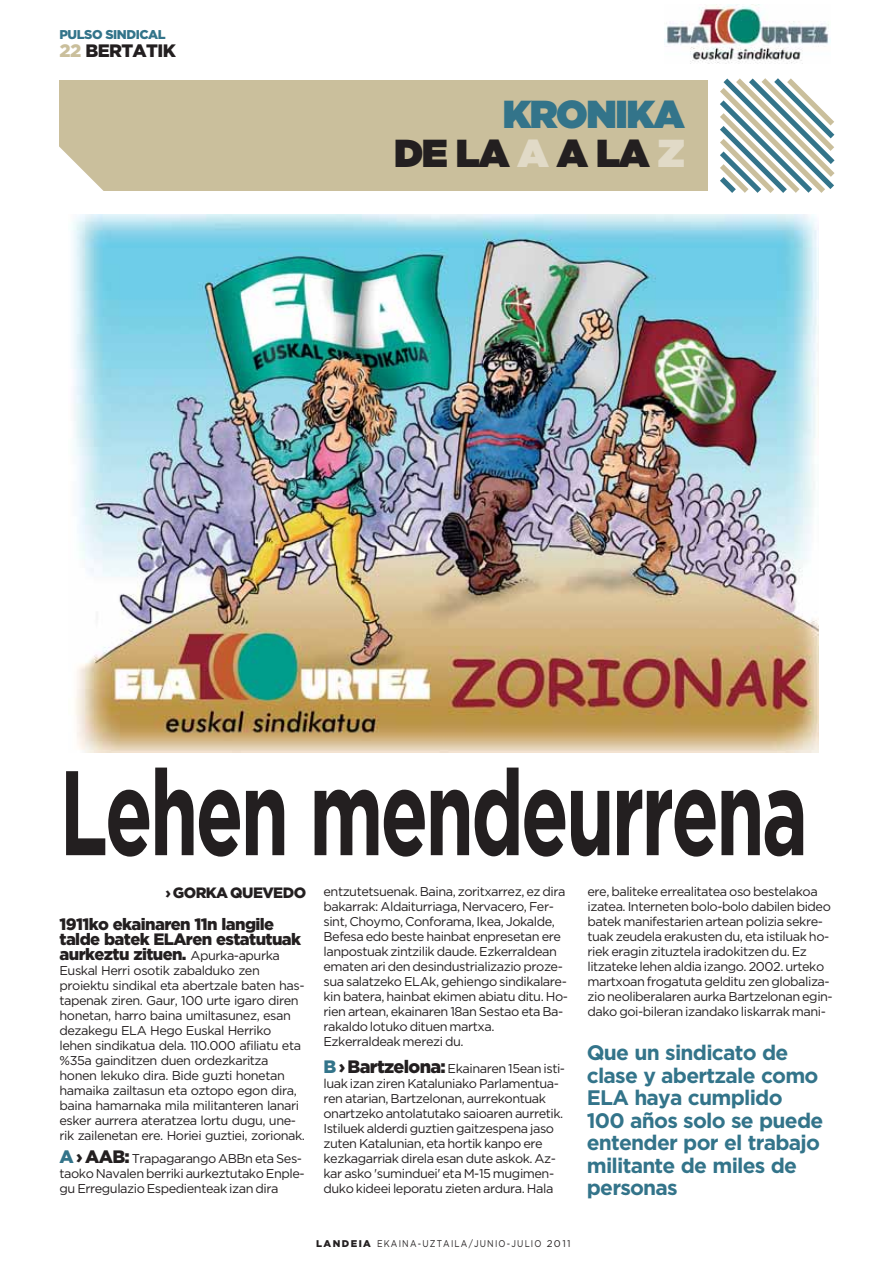
<style>
.page{position:relative;width:893px;height:1263px;background:#fff}
.page>*{position:absolute;margin:0;border:0;box-sizing:border-box;transform-origin:0 0}
.t1{font:700 120px "Gotham";letter-spacing:-.035em;color:#231f20;scale:.65 1}
.t2{font:39px/39px "Gotham Ultra";letter-spacing:-.035em;color:#33748a;text-align:right}
.t3{font:700 21px/22.5px "Gotham";letter-spacing:-.035em;color:#33748a}
.t4{font:900 18px "Gotham";letter-spacing:-.035em;color:#231f20}
.t5{font:900 16.5px/15px "Gotham";letter-spacing:-.035em;color:#231f20}
.t6{font:900 15px "Gotham";letter-spacing:-.035em;color:#231f20}
.t7{font:12.75px/15px "Gotham";letter-spacing:-.035em;color:#231f20}
.t8{font:900 12.75px "Gotham";letter-spacing:-.035em;color:#33748a}
.t9{font:9.75px "Gotham";letter-spacing:.145em;color:#231f20;scale:.85 1}
.s1{color:#cabf9c}
.s2{color:#231f20}
.s3{color:#e1dac7}
.s4{font-weight:400;font-size:12.75px}
.s5{font-weight:900;font-size:18px;color:#33748a}
.s6{font-weight:900;font-size:18px}
.s7{font-weight:900}
</style>
<div class="page">
<div style="left:59px;top:80px;width:648px;height:111px;background:#cabf9c"></div>
<svg style="left:59px;top:146px;width:45px;height:45px"></svg>
<svg style="left:720px;top:78px;width:115px;height:115px"></svg>
<img style="left:72px;top:214px;width:746px;height:538px">
<img style="left:665px;top:4px;width:165px;height:60px">
<p class="t8" style="left:60px;top:29px;width:108px">PULSO SINDICAL</p>
<h3 class="t4" style="left:60px;top:43px;width:118px"><span class="s1">22</span> BERTATIK</h3>
<h2 class="t2" style="left:394px;top:98px;width:292px">KRONIKA<br><span class="s2">DE LA</span> <span class="s3">A</span> <span class="s2">A LA</span> <span class="s3">Z</span></h2>
<h1 class="t1" style="left:60px;top:768px;width:1153px">Lehen mendeurrena</h1>
<p class="t6" style="left:165px;top:887px;width:142px">› GORKA QUEVEDO</p>
<p class="t5" style="left:60px;top:917px;width:243px">1911ko ekainaren 11n langile talde batek ELAren estatutuak aurkeztu zituen. <span class="s4">Apurka-apurka</span></p>
<p class="t7" style="left:60px;top:964px;width:247px">Euskal Herri osotik zabalduko zen proiektu sindikal eta abertzale baten has&shy;tapenak ziren. Gaur, 100 urte igaro diren honetan, harro baina umiltasunez, esan dezakegu ELA Hego Euskal Herriko lehen sindikatua dela. 110.000 afiliatu eta %35a gainditzen duen ordezkaritza honen lekuko dira. Bide guzti honetan hamaika zailtasun eta oztopo egon dira, baina hamarnaka mila militanteren lanari esker aurrera ateratzea lortu dugu, une&shy;rik zailenetan ere. Horiei guztiei, zorionak.</p>
<p class="t7" style="left:60px;top:1152px;width:247px"><span class="s5">A</span> <span class="s6">› AAB:</span> Trapagarango ABBn eta Ses&shy;taoko Navalen berriki aurkeztutako Enple&shy;gu Erregulazio Espedienteak izan dira</p>
<p class="t7" style="left:323px;top:884px;width:246px">entzutetsuenak. Baina, zoritxarrez, ez dira bakarrak: Aldaiturriaga, Nervacero, Fer&shy;sint, Choymo, Conforama, Ikea, Jokalde, Befesa edo beste hainbat enpresetan ere lanpostuak zintzilik daude. Ezkerraldean ematen ari den desindustrializazio proze&shy;sua salatzeko ELAk, gehiengo sindikalare&shy;kin batera, hainbat ekimen abiatu ditu. Ho&shy;rien artean, ekainaren 18an Sestao eta Ba&shy;rakaldo lotuko dituen martxa.<br>Ezkerraldeak merezi du.</p>
<p class="t7" style="left:323px;top:1062px;width:243px"><span class="s5">B</span> <span class="s6">› Bartzelona:</span> Ekainaren 15ean isti&shy;luak izan ziren Kataluniako Parlamentua&shy;ren atarian, Bartzelonan, aurrekontuak onartzeko antolatutako saioaren aurretik.<br>Istiluek alderdi guztien gaitzespena jaso zuten Katalunian, eta hortik kanpo ere kezkagarriak direla esan dute askok. Az&shy;kar asko 'suminduei' eta M-15 mugimen&shy;duko kideei leporatu zieten ardura. Hala</p>
<p class="t9" style="left:316px;top:1240px;width:301px"><span class="s7">LANDEIA</span> EKAINA-UZTAILA/JUNIO-JULIO 2011</p>
<p class="t7" style="left:587px;top:884px;width:247px">ere, baliteke errealitatea oso bestelakoa izatea. Interneten bolo-bolo dabilen bideo batek manifestarien artean polizia sekre&shy;tuak zeudela erakusten du, eta istiluak ho&shy;riek eragin zituztela iradokitzen du. Ez litzateke lehen aldia izango. 2002. urteko martxoan frogatuta gelditu zen globaliza&shy;zio neoliberalaren aurka Bartzelonan egin&shy;dako goi-bileran izandako liskarrak mani-</p>
<h3 class="t3" style="left:587px;top:1043px;width:238px">Que un sindicato de clase y abertzale como<br>ELA haya cumplido<br>100 años solo se puede entender por el trabajo militante de miles de personas</h3>
</div>
